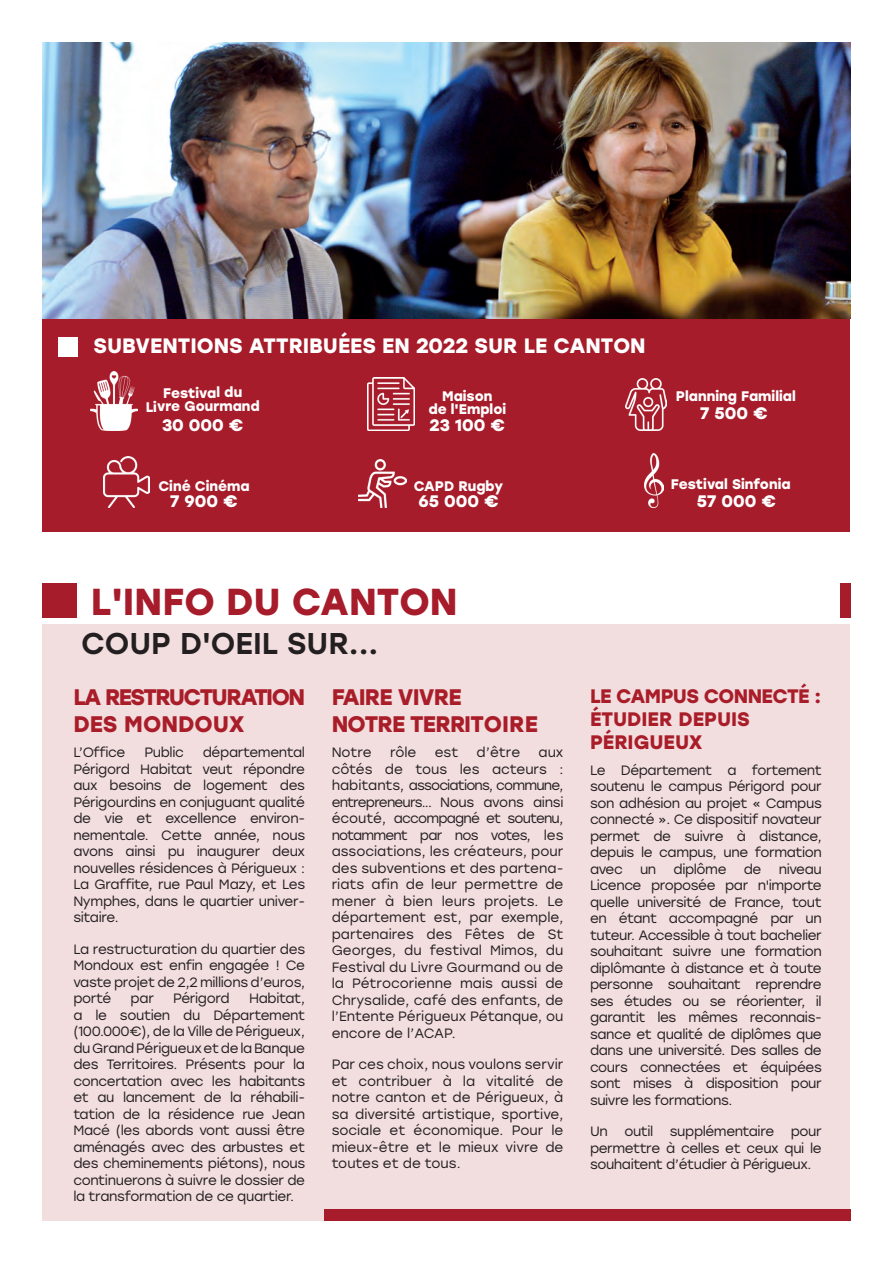
<style>
.page{position:relative;width:893px;height:1263px;background:#fff}
.page>*{position:absolute;margin:0;border:0;box-sizing:border-box;transform-origin:0 0}
.t1{font:700 37.5px "Stolzl";color:#a71c2a}
.t2{font:500 30px "Stolzl";color:#231f20}
.t3{font:700 22.5px/27px "Stolzl";letter-spacing:-.07em;color:#a91d29}
.t4{font:700 22.5px/27px "Stolzl";letter-spacing:-.04em;color:#a91d29}
.t5{font:700 20.85px "Stolzl";color:#fff}
.t6{font:700 19.5px/23.4px "Stolzl";letter-spacing:-.005em;color:#a91d29}
.t7{font:700 16.65px "Stolzl";color:#fff}
.t8{font:700 13.8px/13.5px "Stolzl";color:#fff;text-align:center}
.t9{font:13.5px/16.5px "Stolzl";letter-spacing:-.025em;color:#231f20;text-align:justify}
</style>
<div class="page">
<img style="left:43px;top:43px;width:807px;height:276px">
<div style="left:42px;top:624px;width:808px;height:597px;background:#f2dddf"></div>
<div style="left:840px;top:583px;width:10px;height:34px;background:#a71c2a"></div>
<div style="left:43px;top:583px;width:34px;height:34px;background:#a71c2a"></div>
<div style="left:324px;top:1209px;width:526px;height:11px;background:#a71c2a"></div>
<div style="left:43px;top:319px;width:807px;height:212px;background:#a61c2a"></div>
<div style="left:58px;top:337px;width:20px;height:20px;background:#fff"></div>
<img style="left:625px;top:379px;width:42px;height:52px">
<img style="left:644px;top:454px;width:19px;height:53px">
<img style="left:103px;top:456px;width:46px;height:51px">
<img style="left:367px;top:378px;width:48px;height:53px">
<img style="left:358px;top:459px;width:49px;height:48px">
<img style="left:91px;top:372px;width:47px;height:59px">
<h3 class="t5" style="left:94px;top:331px;width:554px">SUBVENTIONS ATTRIBUÉES EN 2022 SUR LE CANTON</h3>
<p class="t8" style="left:146px;top:385px;width:116px">Festival du<br>Livre Gourmand</p>
<p class="t7" style="left:162px;top:413px;width:83px">30 000 €</p>
<p class="t8" style="left:428px;top:388px;width:79px">Maison<br>de l'Emploi</p>
<p class="t7" style="left:430px;top:413px;width:77px">23 100 €</p>
<p class="t8" style="left:676px;top:389px;width:121px">Planning Familial</p>
<p class="t7" style="left:700px;top:401px;width:69px">7 500 €</p>
<p class="t8" style="left:158px;top:479px;width:93px">Ciné Cinéma</p>
<p class="t7" style="left:170px;top:489px;width:69px">7 900 €</p>
<p class="t8" style="left:414px;top:478px;width:91px">CAPD Rugby</p>
<p class="t7" style="left:418px;top:489px;width:82px">65 000 €</p>
<p class="t8" style="left:671px;top:476px;width:121px">Festival Sinfonia</p>
<p class="t7" style="left:697px;top:489px;width:81px">57 000 €</p>
<h1 class="t1" style="left:91px;top:575px;width:369px">L'INFO DU CANTON</h1>
<h2 class="t2" style="left:81px;top:622px;width:299px">COUP D'OEIL SUR...</h2>
<h3 class="t3" style="left:73px;top:682px;width:233px">LA RESTRUCTURATION<br>DES MONDOUX</h3>
<p class="t9" style="left:73px;top:744px;width:54px">L’Office</p>
<p class="t9" style="left:144px;top:744px;width:41px">Public</p>
<h3 class="t4" style="left:332px;top:682px;width:208px">FAIRE VIVRE<br>NOTRE TERRITOIRE</h3>
<p class="t9" style="left:332px;top:744px;width:42px">Notre</p>
<p class="t9" style="left:390px;top:744px;width:28px">rôle</p>
<p class="t9" style="left:435px;top:744px;width:25px">est</p>
<p class="t9" style="left:477px;top:744px;width:45px">d’être</p>
<p class="t9" style="left:73px;top:744px;width:233px;text-indent:129px">départemental Périgord Habitat veut répondre aux besoins de logement des Périgourdins en conjuguant qualité de vie et excellence environ&shy;nementale. Cette année, nous avons ainsi pu inaugurer deux nouvelles résidences à Périgueux :<br>La Graffite, rue Paul Mazy, et Les Nymphes, dans le quartier univer&shy;sitaire.</p>
<p class="t9" style="left:73px;top:940px;width:233px">La restructuration du quartier des Mondoux est enfin engagée ! Ce vaste projet de 2,2 millions d’euros, porté</p>
<p class="t9" style="left:332px;top:744px;width:233px;text-indent:207px">aux côtés de tous les acteurs : habitants, associations, commune, entrepreneurs... Nous avons ainsi écouté, accompagné et soutenu, notamment par nos votes, les associations, les créateurs, pour des subventions et des partena&shy;riats afin de leur permettre de mener à bien leurs projets. Le département est, par exemple, partenaires des Fêtes de St Georges, du festival Mimos, du Festival du Livre Gourmand ou de la Pétrocorienne mais aussi de Chrysalide, café des enfants, de l’Entente Périgueux Pétanque, ou encore de l’ACAP.</p>
<p class="t9" style="left:332px;top:1056px;width:233px">Par ces choix, nous voulons servir et contribuer à la vitalité de notre canton et de Périgueux, à sa diversité artistique, sportive, sociale et économique. Pour le mieux-être et le mieux vivre de toutes et de tous.</p>
<p class="t9" style="left:131px;top:990px;width:25px">par</p>
<p class="t9" style="left:173px;top:990px;width:58px">Périgord</p>
<p class="t9" style="left:73px;top:990px;width:233px;text-indent:176px">Habitat, a le soutien du Département (100.000€), de la Ville de Périgueux, du Grand Périgueux et de la Banque des Territoires. Présents pour la concertation avec les habitants et au lancement de la réhabili&shy;tation de la résidence rue Jean Macé (les abords vont aussi être aménagés avec des arbustes et des cheminements piétons), nous continuerons à suivre le dossier de la transformation de ce quartier.</p>
<h3 class="t6" style="left:590px;top:683px;width:233px">LE CAMPUS CONNECTÉ :<br>ÉTUDIER DEPUIS<br>PÉRIGUEUX</h3>
<p class="t9" style="left:590px;top:761px;width:233px">Le Département a fortement soutenu le campus Périgord pour son adhésion au projet « Campus connecté ». Ce dispositif novateur permet de suivre à distance, depuis le campus, une formation avec</p>
<p class="t9" style="left:640px;top:860px;width:18px">un</p>
<p class="t9" style="left:674px;top:860px;width:54px">diplôme</p>
<p class="t9" style="left:744px;top:860px;width:19px">de</p>
<p class="t9" style="left:590px;top:860px;width:233px;text-indent:189px">niveau Licence proposée par n'importe quelle université de France, tout en étant accompagné par un tuteur. Accessible à tout bachelier souhaitant suivre une formation diplômante à distance et à toute personne souhaitant reprendre ses études ou se réorienter, il garantit les mêmes reconnais&shy;sance et qualité de diplômes que dans une université. Des salles de cours connectées et équipées sont mises à disposition pour suivre les formations.</p>
<p class="t9" style="left:590px;top:1123px;width:233px">Un outil supplémentaire pour permettre à celles et ceux qui le souhaitent d’étudier à Périgueux.</p>
</div>
